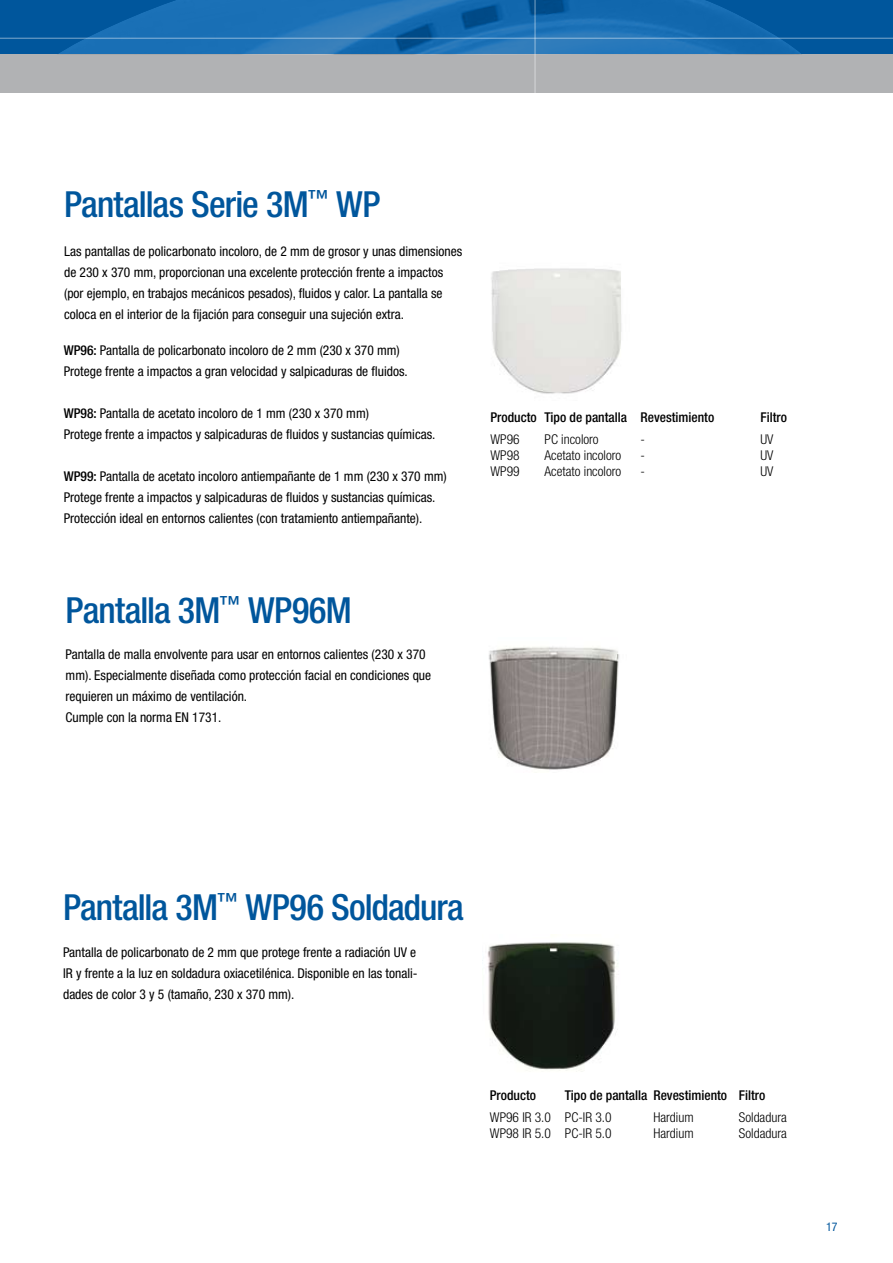
<style>
.page{position:relative;width:893px;height:1263px;background:#fff}
.page>*{position:absolute;margin:0;border:0;box-sizing:border-box;transform-origin:0 0}
.t1{font:500 condensed 36px "Helvetica Neue";letter-spacing:-.025em;color:#00569c}
.t2{font:condensed 13.5px/21px "Helvetica Neue";color:#000}
.t3{font:300 condensed 13.5px "Helvetica Neue";color:#000}
.t4{font:500 condensed 13.5px "Helvetica Neue";color:#000}
.t5{font:condensed 12px "Helvetica Neue";color:#00569c}
.s1{font-weight:500}
</style>
<div class="page">
<div style="left:0;top:54px;width:893px;height:38px;background:#b1b2b4"></div>
<svg style="left:0;top:0;width:893px;height:54px;background:#1468ac"></svg>
<hr style="left:0;top:38px;width:893px;height:1px;background:#fff">
<hr style="left:535px;top:0;width:1px;height:102px;background:#fff">
<img style="left:489px;top:647px;width:130px;height:123px">
<img style="left:482px;top:942px;width:136px;height:130px">
<img style="left:491px;top:268px;width:131px;height:126px">
<h1 class="t1" style="left:64px;top:183px;width:318px">Pantallas Serie 3M<sup>™</sup> WP</h1>
<p class="t2" style="left:64px;top:240px;width:400px">Las pantallas de policarbonato incoloro, de 2 mm de grosor y unas dimensiones de 230 x 370 mm, proporcionan una excelente protección frente a impactos (por ejemplo, en trabajos mecánicos pesados), fluidos y calor. La pantalla se coloca en el interior de la fijación para conseguir una sujeción extra.</p>
<p class="t2" style="left:64px;top:339px;width:345px"><span class="s1">WP96:</span> Pantalla de policarbonato incoloro de 2 mm (230 x 370 mm)<br>Protege frente a impactos a gran velocidad y salpicaduras de fluidos.</p>
<p class="t2" style="left:64px;top:402px;width:373px"><span class="s1">WP98:</span> Pantalla de acetato incoloro de 1 mm (230 x 370 mm)<br>Protege frente a impactos y salpicaduras de fluidos y sustancias químicas.</p>
<p class="t2" style="left:64px;top:465px;width:384px"><span class="s1">WP99:</span> Pantalla de acetato incoloro antiempañante de 1 mm (230 x 370 mm)<br>Protege frente a impactos y salpicaduras de fluidos y sustancias químicas.<br>Protección ideal en entornos calientes (con tratamiento antiempañante).</p>
<h1 class="t1" style="left:66px;top:589px;width:288px">Pantalla 3M<sup>™</sup> WP96M</h1>
<p class="t2" style="left:66px;top:643px;width:367px">Pantalla de malla envolvente para usar en entornos calientes (230 x 370 mm). Especialmente diseñada como protección facial en condiciones que requieren un máximo de ventilación.<br>Cumple con la norma EN 1731.</p>
<p class="t4" style="left:490px;top:409px;width:225px">Producto Tipo de pantalla Revestimiento</p>
<p class="t4" style="left:760px;top:409px;width:28px">Filtro</p>
<p class="t3" style="left:490px;top:431px;width:31px">WP96</p>
<p class="t3" style="left:544px;top:431px;width:56px">PC incoloro</p>
<p class="t3" style="left:640px;top:431px;width:6px">-</p>
<p class="t3" style="left:760px;top:431px;width:14px">UV</p>
<p class="t3" style="left:490px;top:447px;width:31px">WP98</p>
<p class="t3" style="left:544px;top:447px;width:78px">Acetato incoloro</p>
<p class="t3" style="left:640px;top:447px;width:6px">-</p>
<p class="t3" style="left:760px;top:447px;width:14px">UV</p>
<p class="t3" style="left:490px;top:464px;width:31px">WP99</p>
<p class="t3" style="left:544px;top:464px;width:78px">Acetato incoloro</p>
<p class="t3" style="left:640px;top:464px;width:6px">-</p>
<p class="t3" style="left:760px;top:464px;width:14px">UV</p>
<h1 class="t1" style="left:63px;top:886px;width:402px">Pantalla 3M<sup>™</sup> WP96 Soldadura</h1>
<p class="t2" style="left:63px;top:941px;width:356px;text-align:justify">Pantalla de policarbonato de 2 mm que protege frente a radiación UV e IR y frente a la luz en soldadura oxiacetilénica. Disponible en las tonali&shy;dades de color 3 y 5 (tamaño, 230 x 370 mm).</p>
<p class="t4" style="left:490px;top:1087px;width:48px">Producto</p>
<p class="t4" style="left:565px;top:1087px;width:202px">Tipo de pantalla Revestimiento Filtro</p>
<p class="t3" style="left:490px;top:1109px;width:123px">WP96 IR 3.0 PC-IR 3.0</p>
<p class="t3" style="left:653px;top:1109px;width:42px">Hardium</p>
<p class="t3" style="left:739px;top:1109px;width:49px">Soldadura</p>
<p class="t3" style="left:490px;top:1125px;width:123px">WP98 IR 5.0 PC-IR 5.0</p>
<p class="t3" style="left:653px;top:1125px;width:42px">Hardium</p>
<p class="t3" style="left:739px;top:1125px;width:49px">Soldadura</p>
<p class="t5" style="left:826px;top:1220px;width:13px">17</p>
</div>
